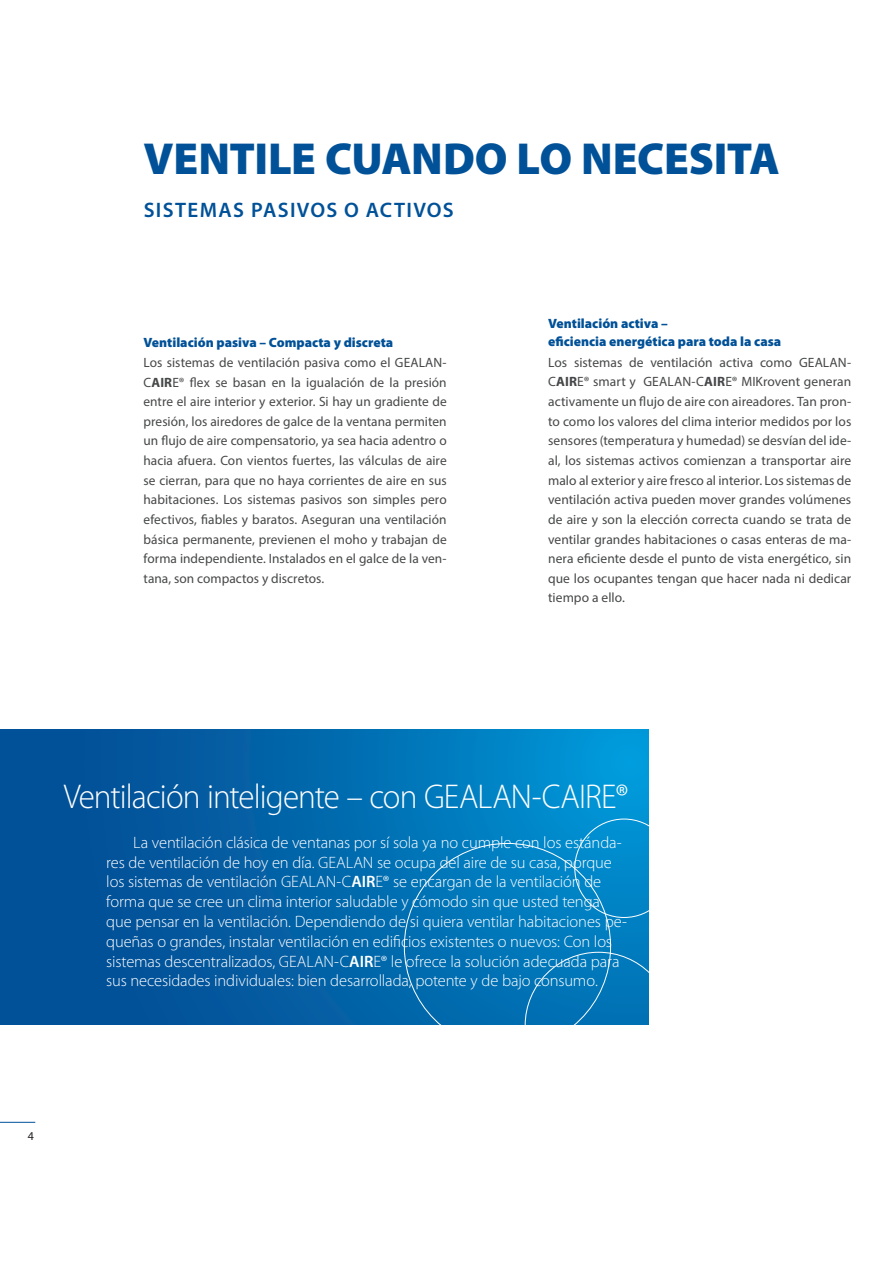
<style>
.page{position:relative;width:893px;height:1263px;background:#fff}
.page>*{position:absolute;margin:0;border:0;box-sizing:border-box;transform-origin:0 0}
.t1{font:900 45px "Myriad Pro";letter-spacing:-.01em;color:#015198}
.t2{font:300 34.5px "Myriad Pro";letter-spacing:-.03em;color:#fff;scale:.96 1}
.t3{font:600 21px "Myriad Pro";letter-spacing:.065em;color:#015198}
.t4{font:300 16.5px/19.8px "Myriad Pro";letter-spacing:-.01em;color:#fff}
.t5{font:13.5px/19.6px "Myriad Pro";letter-spacing:.005em;color:#464748;text-align:justify}
.t6{font:900 13.5px/18px "Myriad Pro";color:#015198}
.t7{font:12px "Myriad Pro";color:#231f20}
.s1{font-weight:700}
.s2{font-weight:600}
</style>
<div class="page">
<div style="left:0;top:730px;width:648px;height:294px;background:linear-gradient(to right,#03438b,#0096d6)"></div>
<svg style="left:404px;top:819px;width:244px;height:205px"></svg>
<hr style="left:0;top:1122px;width:35px;height:1px;background:#015198">
<h1 class="t1" style="left:144px;top:129px;width:638px">VENTILE CUANDO LO NECESITA</h1>
<h3 class="t3" style="left:144px;top:196px;width:312px">SISTEMAS PASIVOS O ACTIVOS</h3>
<p class="t6" style="left:144px;top:333px;width:251px">Ventilación pasiva – Compacta y discreta</p>
<p class="t5" style="left:144px;top:352px;width:305px">Los sistemas de ventilación pasiva como el GEALAN-C<span class="s1">AIR</span>E® flex se basan en la igualación de la presión entre el aire interior y exterior. Si hay un gradiente de presión, los airedores de galce de la ventana permiten un flujo de aire compensatorio, ya sea hacia adentro o hacia afuera. Con vientos fuertes, las válculas de aire se cierran, para que no haya corrientes de aire en sus habitaciones. Los sistemas pasivos son simples pero efectivos, fiables y baratos. Aseguran una ventilación básica permanente, previenen el moho y trabajan de forma independiente. Instalados en el galce de la ven&shy;tana, son compactos y discretos.</p>
<p class="t6" style="left:548px;top:314px;width:235px">Ventilación activa –<br>eficiencia energética para toda la casa</p>
<p class="t5" style="left:548px;top:352px;width:305px">Los sistemas de ventilación activa como GEALAN-C<span class="s1">AIR</span>E® smart y GEALAN-C<span class="s1">AIR</span>E® MIKrovent generan activamente un flujo de aire con aireadores. Tan pron&shy;to como los valores del clima interior medidos por los sensores (temperatura y humedad) se desvían del ide&shy;al, los sistemas activos comienzan a transportar aire malo al exterior y aire fresco al interior. Los sistemas de ventilación activa pueden mover grandes volúmenes de aire y son la elección correcta cuando se trata de ventilar grandes habitaciones o casas enteras de ma&shy;nera eficiente desde el punto de vista energético, sin que los ocupantes tengan que hacer nada ni dedicar tiempo a ello.</p>
<h2 class="t2" style="left:64px;top:776px;width:590px">Ventilación inteligente – con GEALAN-CAIRE®</h2>
<p class="t4" style="left:106px;top:832px;width:522px;text-indent:27px">La ventilación clásica de ventanas por sí sola ya no cumple con los estánda&shy;res de ventilación de hoy en día. GEALAN se ocupa del aire de su casa, porque los sistemas de ventilación GEALAN-C<span class="s2">AIR</span>E® se encargan de la ventilación de forma que se cree un clima interior saludable y cómodo sin que usted tenga que pensar en la ventilación. Dependiendo de si quiera ventilar habitaciones pe&shy;queñas o grandes, instalar ventilación en edificios existentes o nuevos: Con los sistemas descentralizados, GEALAN-C<span class="s2">AIR</span>E® le ofrece la solución adecuada para sus necesidades individuales: bien desarrollada, potente y de bajo consumo.</p>
<p class="t7" style="left:28px;top:1128px;width:8px">4</p>
</div>
